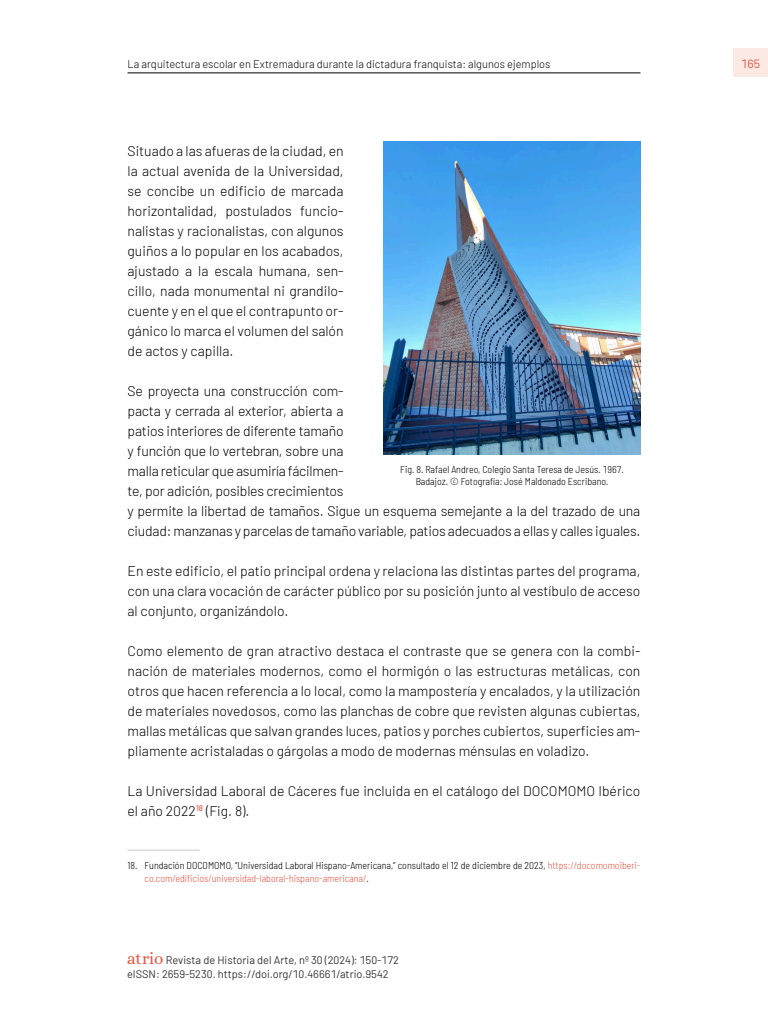
<style>
.page{position:relative;width:768px;height:1024px;background:#fff}
.page>*{position:absolute;margin:0;border:0;box-sizing:border-box;transform-origin:0 0}
.t1{font:300 14px/20px "Barlow";letter-spacing:-.015em;color:#000;text-align:justify}
.t2{font:12px "Barlow";color:#e55745}
.t3{font:11px/14px "Barlow";color:#333}
.t4{font:300 11px "Barlow";color:#000}
.t5{font:300 semi-condensed 10px/13.2px "Barlow";color:#000}
.s1{color:#e55745}
.s2{font-family:"Alice";font-size:17px;color:#e55745}
</style>
<div class="page">
<div style="left:733px;top:48px;width:35px;height:28px;background:#fce9e3"></div>
<hr style="left:128px;top:73px;width:512px;height:1px;background:#000">
<hr style="left:128px;top:850px;width:72px;height:1px;background:#cdc9c9">
<img style="left:384px;top:142px;width:256px;height:312px">
<p class="t4" style="left:128px;top:56px;width:424px">La arquitectura escolar en Extremadura durante la dictadura franquista: algunos ejemplos</p>
<p class="t2" style="left:741px;top:55px;width:20px">165</p>
<p class="t1" style="left:128px;top:140px;width:218px">Situado a las afueras de la ciudad, en la actual avenida de la Universidad, se concibe un edificio de marcada horizontalidad, postulados funcio&shy;nalistas y racionalistas, con algunos guiños a lo popular en los acabados, ajustado a la escala humana, sen&shy;cillo, nada monumental ni grandilo&shy;cuente y en el que el contrapunto or&shy;gánico lo marca el volumen del salón de actos y capilla.</p>
<p class="t1" style="left:128px;top:380px;width:514px;text-align:left">Se proyecta una construcción com-<br>pacta y cerrada al exterior, abierta a<br>patios interiores de diferente tamaño<br>y función que lo vertebran, sobre una<br>malla reticular que asumiría fácilmen-<br>te, por adición, posibles crecimientos<br>y permite la libertad de tamaños. Sigue un esquema semejante a la del trazado de una ciudad: manzanas y parcelas de tamaño variable, patios adecuados a ellas y calles iguales.</p>
<p class="t1" style="left:128px;top:560px;width:514px">En este edificio, el patio principal ordena y relaciona las distintas partes del programa, con una clara vocación de carácter público por su posición junto al vestíbulo de acceso al conjunto, organizándolo.</p>
<p class="t1" style="left:128px;top:640px;width:514px">Como elemento de gran atractivo destaca el contraste que se genera con la combi&shy;nación de materiales modernos, como el hormigón o las estructuras metálicas, con otros que hacen referencia a lo local, como la mampostería y encalados, y la utilización de materiales novedosos, como las planchas de cobre que revisten algunas cubiertas, mallas metálicas que salvan grandes luces, patios y porches cubiertos, superficies am&shy;pliamente acristaladas o gárgolas a modo de modernas ménsulas en voladizo.</p>
<p class="t1" style="left:128px;top:780px;width:514px">La Universidad Laboral de Cáceres fue incluida en el catálogo del DOCOMOMO Ibérico el año 2022<sup>18</sup> (Fig. 8).</p>
<p class="t5" style="left:400px;top:462px;width:225px;line-height:12px;text-align:center">Fig. 8. Rafael Andreo, Colegio Santa Teresa de Jesús. 1967.<br>Badajoz. © Fotografía: José Maldonado Escribano.</p>
<p class="t5" style="left:145px;top:858px;width:497px;text-indent:-17px">18. Fundación DOCOMOMO, “Universidad Laboral Hispano-Americana,” consultado el 12 de diciembre de 2023, <span class="s1">https://docomomoiberi&shy;co.com/edificios/universidad-laboral-hispano-americana/</span>.</p>
<p class="t3" style="left:127px;top:952px;width:273px"><span class="s2">atrio</span> Revista de Historia del Arte, nº 30 (2024): 150-172 eISSN: 2659-5230. https://doi.org/10.46661/atrio.9542</p>
</div>
